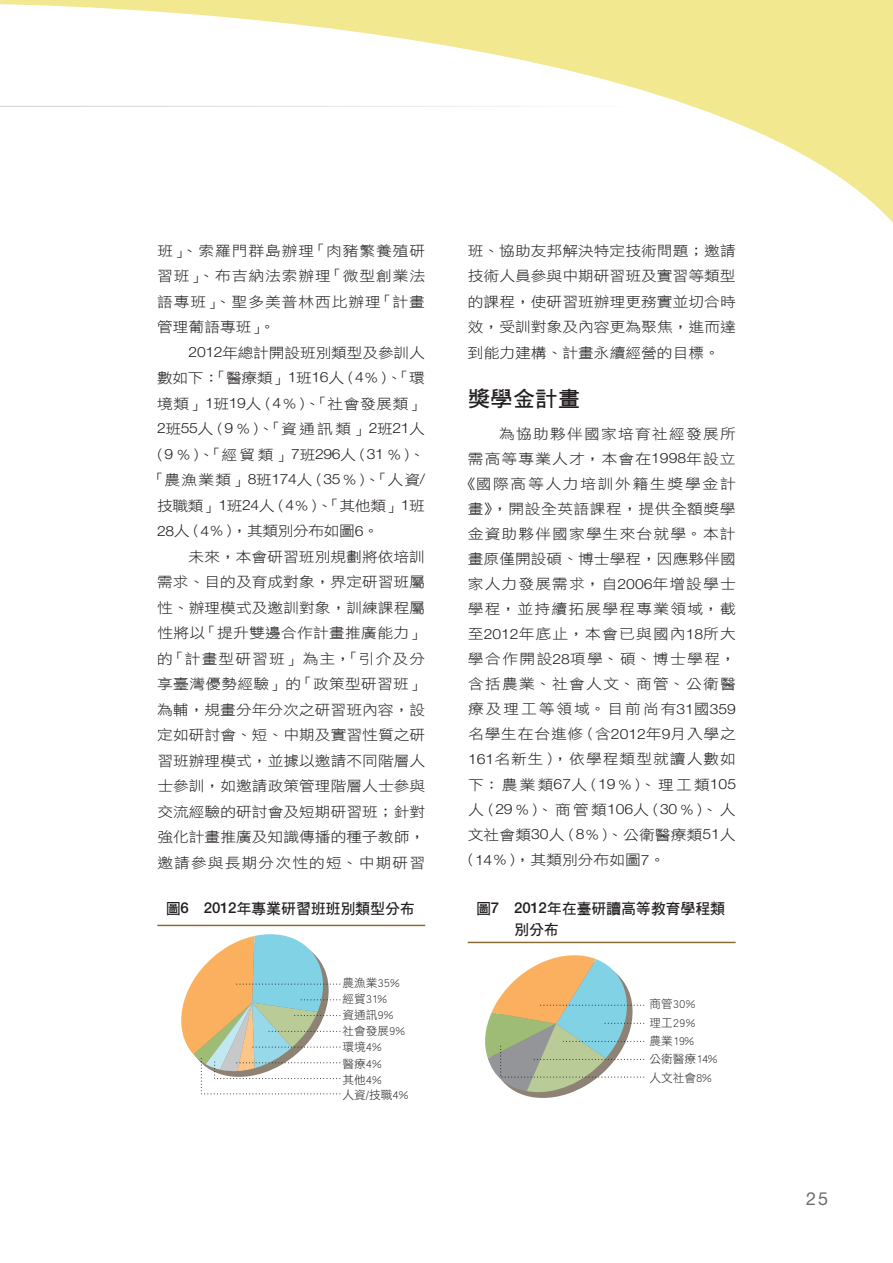
<style>
.page{position:relative;width:893px;height:1263px;background:#fff}
.page>*{position:absolute;margin:0;border:0;box-sizing:border-box;transform-origin:0 0}
.t1{font:21.3px "DF Hei Bd HK BF";color:#231f20;scale:1.05 1}
.t2{font:18px "Helvetica Neue LT Std";color:#6c6d70}
.t3{font:15px/21px "DF Hei Bd HK BF";letter-spacing:-.01em;color:#231f20}
.t4{font:14.1px/25.5px "DF Hei Lt HK BF";letter-spacing:.02em;color:#231f20;text-align:justify;scale:1.11 1}
.t5{font:14.1px "DF Hei Lt HK BF";color:#231f20;scale:1.11 1}
.t6{font:14.1px "DF Hei Lt HK BF";letter-spacing:.07em;color:#231f20;scale:1.11 1}
.t7{font:14.1px "DF Hei Lt HK BF";letter-spacing:.08em;color:#231f20;scale:1.11 1}
.t8{font:14.1px "DF Hei Lt HK BF";letter-spacing:.075em;color:#231f20;scale:1.11 1}
.t9{font:14.1px "DF Hei Lt HK BF";letter-spacing:.055em;color:#231f20;scale:1.11 1}
.t10{font:14.1px "DF Hei Lt HK BF";letter-spacing:.125em;color:#231f20;scale:1.11 1}
.t11{font:14.1px "DF Hei Lt HK BF";letter-spacing:.065em;color:#231f20;scale:1.11 1}
.t12{font:14.1px "DF Hei Lt HK BF";letter-spacing:-.01em;color:#231f20;scale:1.11 1}
.t13{font:14.1px "DF Hei Lt HK BF";letter-spacing:-.025em;color:#231f20;scale:1.11 1}
.t14{font:14.1px "DF Hei Lt HK BF";letter-spacing:.09em;color:#231f20;scale:1.11 1}
.t15{font:14.1px "DF Hei Lt HK BF";letter-spacing:.11em;color:#231f20;scale:1.11 1}
.t16{font:14.1px "DF Hei Lt HK BF";letter-spacing:.085em;color:#231f20;scale:1.11 1}
.t17{font:11.7px/15.9px "DF Hei Std W3";color:#231f20}
.s1{font-family:"Helvetica Neue LT Std";font-weight:300}
.s2{font-family:"Helvetica Neue LT Std";font-weight:500}
</style>
<div class="page">
<svg style="left:0;top:0;width:893px;height:223px"></svg>
<svg style="left:181px;top:934px;width:160px;height:161px"></svg>
<hr style="left:157px;top:925px;width:268px;height:1px;background:#8a6c35">
<svg style="left:485px;top:955px;width:160px;height:143px"></svg>
<hr style="left:468px;top:942px;width:268px;height:1px;background:#8a6c35">
<p class="t4" style="left:157px;top:238px;width:243px">班」、索羅門群島辦理「肉豬繁養殖研習班」、布吉納法索辦理「微型創業法語專班」、聖多美普林西比辦理「計畫管理葡語專班」。</p>
<p class="t12" style="left:189px;top:345px;width:214px"><span class="s1">2012</span>年總計開設班別類型及參訓人</p>
<p class="t4" style="left:157px;top:365px;width:243px">數如下：「醫療類」<span class="s1">1</span>班<span class="s1">16</span>人（<span class="s1">4</span>％）、「環</p>
<p class="t4" style="left:157px;top:391px;width:243px">境類」<span class="s1">1</span>班<span class="s1">19</span>人（<span class="s1">4</span>％）、「社會發展類」</p>
<p class="t4" style="left:157px;top:416px;width:243px"><span class="s1">2</span>班<span class="s1">55</span>人（<span class="s1">9</span> ％）、「資通訊類」<span class="s1">2</span>班<span class="s1">21</span>人</p>
<p class="t4" style="left:149px;top:442px;width:250px">（<span class="s1">9</span> ％）、「經貿類」<span class="s1">7</span>班<span class="s1">296</span>人（<span class="s1">31</span> ％）、</p>
<p class="t4" style="left:149px;top:467px;width:250px">「農漁業類」<span class="s1">8</span>班<span class="s1">174</span>人（<span class="s1">35</span>％）、「人資<span class="s1">/</span></p>
<p class="t4" style="left:157px;top:493px;width:243px">技職類」<span class="s1">1</span>班<span class="s1">24</span>人（<span class="s1">4</span>％）、「其他類」<span class="s1">1</span>班</p>
<p class="t13" style="left:157px;top:524px;width:201px"><span class="s1">28</span>人（<span class="s1">4</span>％），其類別分布如圖<span class="s1">6</span>。</p>
<p class="t5" style="left:189px;top:549px;width:215px">未來，本會研習班別規劃將依培訓</p>
<p class="t5" style="left:157px;top:575px;width:243px">需求、目的及育成對象，界定研習班屬</p>
<p class="t5" style="left:157px;top:600px;width:243px">性、辦理模式及邀訓對象，訓練課程屬</p>
<p class="t4" style="left:157px;top:620px;width:243px">性將以「提升雙邊合作計畫推廣能力」</p>
<p class="t6" style="left:157px;top:651px;width:243px">的「計畫型研習班」為主，「引介及分</p>
<p class="t4" style="left:157px;top:671px;width:243px">享臺灣優勢經驗」的「政策型研習班」</p>
<p class="t5" style="left:157px;top:702px;width:243px">為輔，規畫分年分次之研習班內容，設</p>
<p class="t5" style="left:157px;top:728px;width:243px">定如研討會、短、中期及實習性質之研</p>
<p class="t5" style="left:157px;top:753px;width:243px">習班辦理模式，並據以邀請不同階層人</p>
<p class="t5" style="left:157px;top:779px;width:243px">士參訓，如邀請政策管理階層人士參與</p>
<p class="t5" style="left:157px;top:804px;width:243px">交流經驗的研討會及短期研習班；針對</p>
<p class="t5" style="left:157px;top:830px;width:243px">強化計畫推廣及知識傳播的種子教師，</p>
<p class="t6" style="left:157px;top:855px;width:243px">邀請參與長期分次性的短、中期研習</p>
<p class="t3" style="left:166px;top:898px;width:251px">圖<span class="s2">6 2012</span>年專業研習班班別類型分布</p>
<p class="t17" style="left:343px;top:975px;width:67px">農漁業35%經貿31%<br>資通訊9%<br>社會發展9%環境4%<br>醫療4%<br>其他4%<br>人資/技職4%</p>
<p class="t4" style="left:468px;top:238px;width:243px">班、協助友邦解決特定技術問題；邀請技術人員參與中期研習班及實習等類型的課程，使研習班辦理更務實並切合時效，受訓對象及內容更為聚焦，進而達到能力建構、計畫永續經營的目標。</p>
<h1 class="t1" style="left:468px;top:387px;width:109px">獎學金計畫</h1>
<p class="t7" style="left:499px;top:426px;width:215px">為協助夥伴國家培育社經發展所</p>
<p class="t6" style="left:468px;top:452px;width:243px">需高等專業人才，本會在<span class="s1">1998</span>年設立</p>
<p class="t15" style="left:460px;top:477px;width:250px">《國際高等人力培訓外籍生獎學金計</p>
<p class="t4" style="left:468px;top:496px;width:243px">畫》，開設全英語課程，提供全額獎學</p>
<p class="t6" style="left:468px;top:527px;width:243px">金資助夥伴國家學生來台就學。本計</p>
<p class="t5" style="left:468px;top:552px;width:243px">畫原僅開設碩、博士學程，因應夥伴國</p>
<p class="t6" style="left:468px;top:577px;width:243px">家人力發展需求，自<span class="s1">2006</span>年增設學士</p>
<p class="t7" style="left:468px;top:602px;width:243px">學程，並持續拓展學程專業領域，截</p>
<p class="t8" style="left:468px;top:627px;width:243px">至<span class="s1">2012</span>年底止，本會已與國內<span class="s1">18</span>所大</p>
<p class="t14" style="left:468px;top:652px;width:243px">學合作開設<span class="s1">28</span>項學、碩、博士學程，</p>
<p class="t16" style="left:468px;top:677px;width:243px">含括農業、社會人文、商管、公衛醫</p>
<p class="t10" style="left:468px;top:702px;width:243px">療及理工等領域。目前尚有<span class="s1">31</span>國<span class="s1">359</span></p>
<p class="t9" style="left:468px;top:727px;width:243px">名學生在台進修（含<span class="s1">2012</span>年<span class="s1">9</span>月入學之</p>
<p class="t11" style="left:468px;top:752px;width:243px"><span class="s1">161</span>名新生），依學程類型就讀人數如</p>
<p class="t4" style="left:468px;top:771px;width:243px">下：農業類<span class="s1">67</span>人（<span class="s1">19</span>％）、理工類<span class="s1">105</span></p>
<p class="t4" style="left:468px;top:796px;width:242px">人（<span class="s1">29</span>％）、商管類<span class="s1">106</span>人（<span class="s1">30</span>％）、人</p>
<p class="t4" style="left:468px;top:822px;width:243px">文社會類<span class="s1">30</span>人（<span class="s1">8</span>％）、公衛醫療類<span class="s1">51</span>人</p>
<p class="t5" style="left:460px;top:853px;width:187px">（<span class="s1">14</span>％），其類別分布如圖<span class="s1">7</span>。</p>
<p class="t3" style="left:514px;top:898px;width:213px;text-indent:-38px">圖<span class="s2">7 2012</span>年在臺研讀高等教育學程類別分布</p>
<p class="t17" style="left:650px;top:995px;width:69px;line-height:18.3px">商管30%<br>理工29%<br>農業19%<br>公衛醫療14%人文社會8%</p>
<p class="t2" style="left:806px;top:1187px;width:23px">25</p>
</div>
